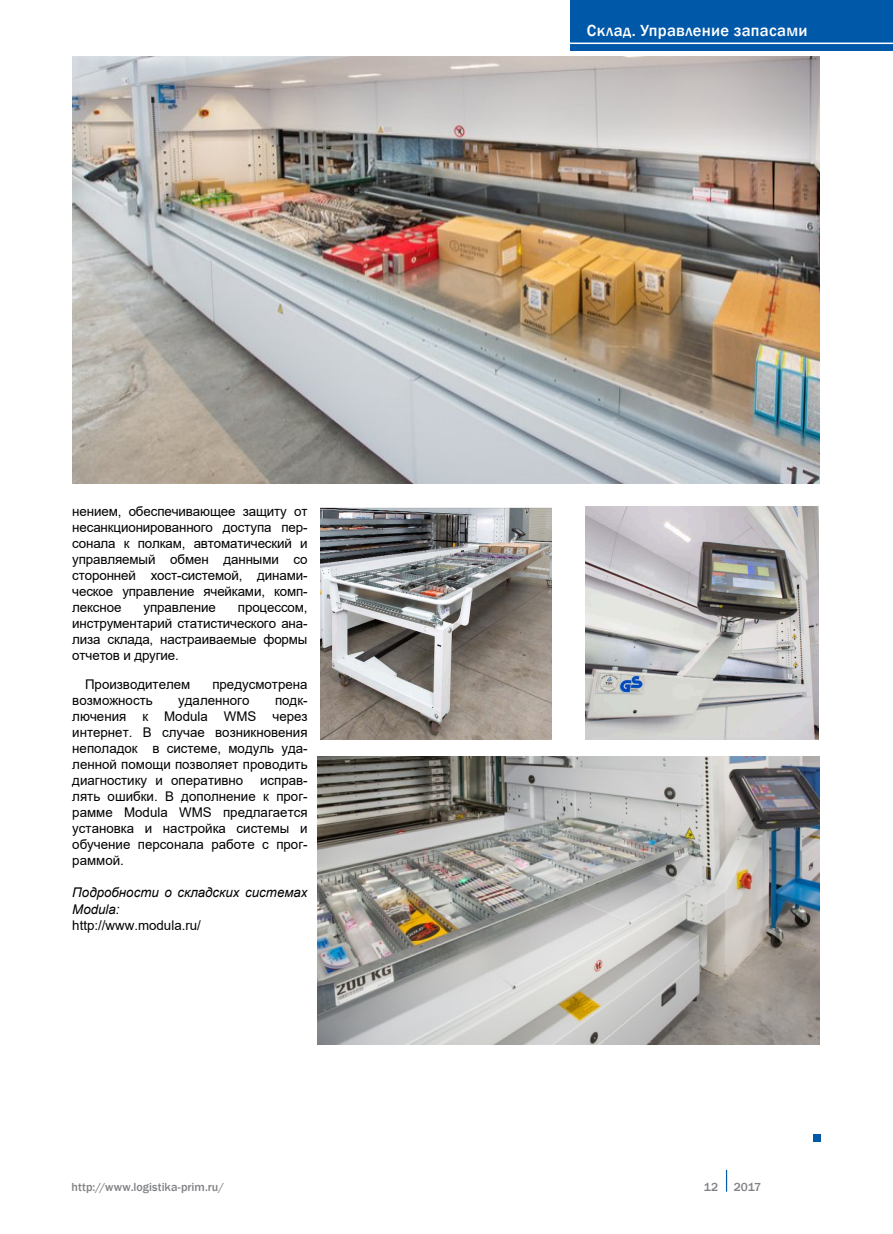
<style>
.page{position:relative;width:893px;height:1234px;background:#fff}
.page>*{position:absolute;margin:0;border:0;box-sizing:border-box;transform-origin:0 0}
.t1{font:500 16.5px "Franklin Gothic";letter-spacing:.02em;color:#fff}
.t2{font:13.35px/16px "Arial";color:#000;text-align:justify}
.t3{font:italic 13.35px/16px "Arial";color:#000}
.t4{font:500 12px "Franklin Gothic";color:#808285}
</style>
<div class="page">
<div style="left:570px;top:0;width:323px;height:51px;background:#0058a9"></div>
<hr style="left:559px;top:43px;width:334px;height:1px;background:#fff">
<svg style="left:726px;top:1169px;width:1px;height:22px"></svg>
<div style="left:813px;top:1133px;width:8px;height:7px;background:#0058a9"></div>
<img style="left:73px;top:56px;width:747px;height:427px">
<img style="left:320px;top:507px;width:232px;height:232px">
<img style="left:317px;top:756px;width:503px;height:287px">
<img style="left:585px;top:506px;width:234px;height:233px">
<p class="t2" style="left:72px;top:503px;width:237px">нением, обеспечивающее защиту от несанкционированного доступа пер&shy;сонала к полкам, автоматический и управляемый обмен данными со сторонней хост-системой, динами&shy;ческое управление ячейками, комп&shy;лексное</p>
<p class="t2" style="left:72px;top:599px;width:237px;text-indent:166px">процессом, инструментарий статистического ана&shy;лиза склада, настраиваемые формы отчетов и другие.</p>
<p class="t2" style="left:85px;top:676px;width:107px">Производителем</p>
<p class="t2" style="left:212px;top:676px;width:97px">предусмотрена</p>
<p class="t2" style="left:72px;top:692px;width:82px">возможность</p>
<p class="t2" style="left:178px;top:692px;width:73px">удаленного</p>
<p class="t2" style="left:144px;top:599px;width:74px">управление</p>
<p class="t2" style="left:72px;top:692px;width:237px;text-indent:203px">подк&shy;лючения к Modula WMS через интернет. В случае возникновения неполадок в системе, модуль уда&shy;ленной помощи позволяет проводить диагностику и оперативно исправ&shy;лять ошибки. В дополнение к прог&shy;рамме Modula WMS предлагается установка и настройка системы и обучение персонала работе с прог&shy;раммой.</p>
<p class="t3" style="left:72px;top:884px;width:237px">Подробности о складских системах<br>Modula:</p>
<p class="t2" style="left:72px;top:916px;width:130px">http://www.modula.ru/</p>
<p class="t1" style="left:587px;top:21px;width:222px">Склад. Управление запасами</p>
<p class="t4" style="left:72px;top:1179px;width:154px">http://www.logistika-prim.ru/</p>
<p class="t4" style="left:704px;top:1179px;width:16px">12</p>
<p class="t4" style="left:734px;top:1179px;width:29px">2017</p>
</div>
